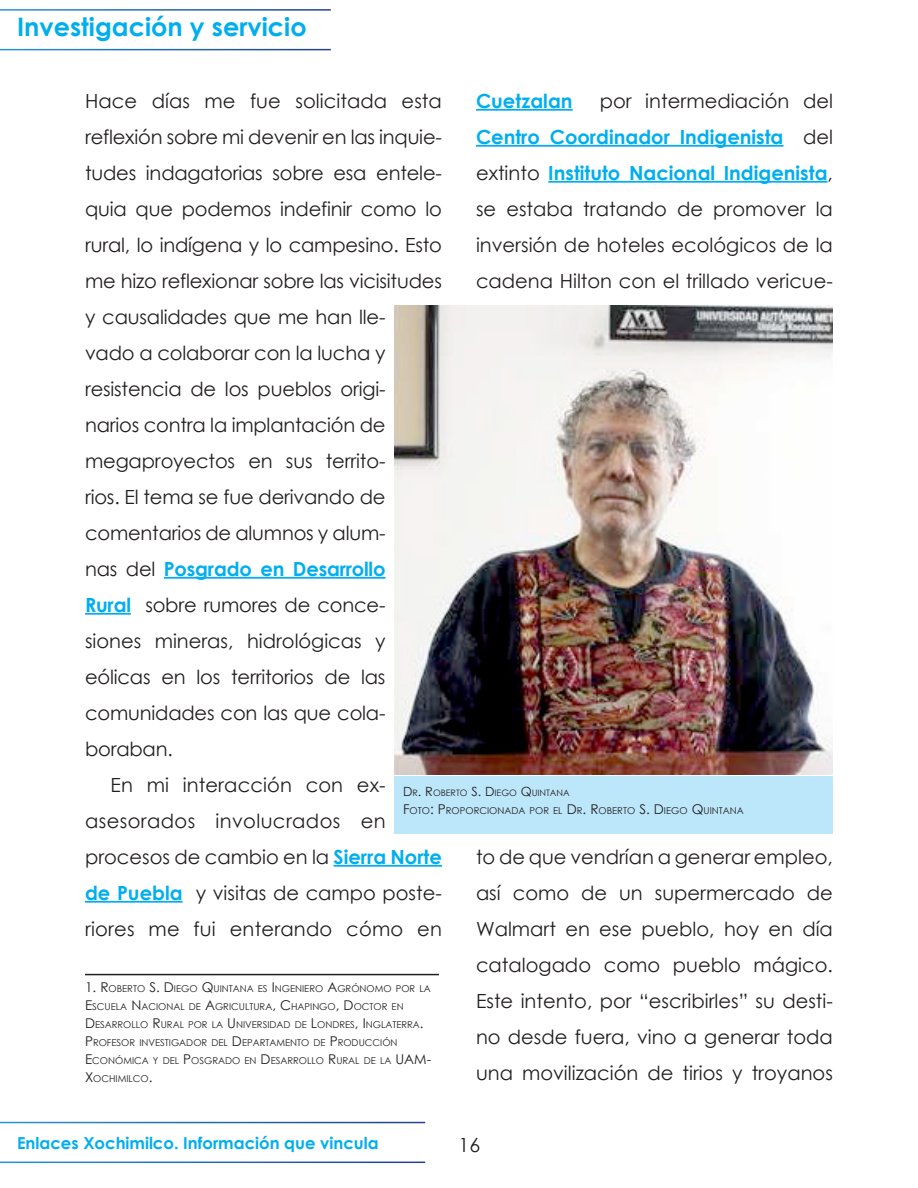
<style>
.page{position:relative;width:918px;height:1188px;background:#fff}
.page>*{position:absolute;margin:0;border:0;box-sizing:border-box;transform-origin:0 0}
.t1{font:700 25.5px "Century Gothic";color:#00aeef}
.cuerpoArticulos_sin{font:19.5px/36px "Century Gothic";letter-spacing:-.01em;color:#231f20}
.cuerpoArticulos{font:19.5px/36px "Century Gothic";color:#231f20;text-align:justify}
.cuerpoArticulos-2{font:700 19.5px "Century Gothic";color:#00aeef}
.t2{font:700 16.5px "Century Gothic";color:#00aeef}
.pies_de_foto{font:13.5px "Century Gothic";color:#231f20}
.pies_de_foto-2{font:9.45px/18px "Century Gothic";color:#231f20}
.pies_de_foto_2alinea{font:9.45px "Century Gothic";color:#231f20}
.pies_de_foto_2alinea-2{font:8.85px "Century Gothic";color:#231f20}
.s1{font-weight:700;color:#00aeef}
.s2{font-size:12.75px}
.s3{font-size:13.5px}
</style>
<div class="page">
<hr style="left:164px;top:577px;width:222px;height:2px;background:#00aeef">
<hr style="left:85px;top:613px;width:46px;height:2px;background:#00aeef">
<hr style="left:334px;top:865px;width:108px;height:2px;background:#00aeef">
<hr style="left:85px;top:901px;width:98px;height:2px;background:#00aeef">
<hr style="left:476px;top:109px;width:97px;height:2px;background:#00aeef">
<hr style="left:476px;top:145px;width:308px;height:2px;background:#00aeef">
<hr style="left:548px;top:181px;width:280px;height:2px;background:#00aeef">
<hr style="left:85px;top:974px;width:354px;height:1px;background:#231f20">
<img style="left:395px;top:306px;width:438px;height:468px">
<div style="left:395px;top:776px;width:438px;height:57px;background:#bce6fa"></div>
<h1 class="t1" style="left:17px;top:8px;width:291px">Investigación y servicio</h1>
<p class="cuerpoArticulos_sin" style="left:85px;top:83px;width:358px">Hace días me fue solicitada esta reflexión sobre mi devenir en las inquie&shy;tudes indagatorias sobre esa entele&shy;quia que podemos indefinir como lo rural, lo indígena y lo campesino. Esto me hizo reflexionar sobre las vicisitudes y causalidades que me han lle-<br>vado a colaborar con la lucha y resistencia de los pueblos origi&shy;narios contra la implantación de megaproyectos en sus territo-<br>rios. El tema se fue derivando de comentarios de alumnos y alum-<br>nas del <span class="s1">Posgrado en Desarrollo<br>Rural</span> sobre rumores de conce&shy;siones mineras, hidrológicas y eólicas en los territorios de las comunidades con las que cola&shy;boraban.</p>
<p class="cuerpoArticulos" style="left:85px;top:767px;width:358px;text-align:left;text-indent:26px">En mi interacción con ex&shy;asesorados involucrados en procesos de cambio en la <span class="s1">Sierra Norte de Puebla</span> y visitas de campo poste&shy;riores me fui enterando cómo en</p>
<p class="cuerpoArticulos" style="left:476px;top:83px;width:359px;text-indent:124px">por intermediación del <span class="s1">Centro Coordinador Indigenista</span> del extinto <span class="s1">Instituto Nacional Indigenista</span>, se estaba tratando de promover la inversión de hoteles ecológicos de la cadena Hilton con el trillado vericue-</p>
<p class="cuerpoArticulos-2" style="left:476px;top:86px;width:98px">Cuetzalan</p>
<p class="pies_de_foto_2alinea-2" style="left:403px;top:787px;width:168px"><span class="s2">D</span>R<span class="s2">. R</span>OBERTO <span class="s2">S. D</span>IEGO <span class="s2">Q</span>UINTANA</p>
<p class="pies_de_foto_2alinea" style="left:403px;top:804px;width:342px"><span class="s3">F</span>OTO<span class="s3">: P</span> ROPORCIONADA POR EL <span class="s3">D</span>R<span class="s3">. R</span>OBERTO <span class="s3">S. D</span>IEGO <span class="s3">Q</span> UINTANA</p>
<p class="cuerpoArticulos" style="left:476px;top:839px;width:358px">to de que vendrían a generar empleo, así como de un supermercado de Walmart en ese pueblo, hoy en día catalogado como pueblo mágico.<br>Este intento, por “escribirles” su desti&shy;no desde fuera, vino a generar toda una movilización de tirios y troyanos</p>
<p class="pies_de_foto-2" style="left:85px;top:980px;width:347px"><span class="s3">1. R</span>OBERTO <span class="s3">S. D</span>IEGO <span class="s3">Q</span> UINTANA ES <span class="s3">I</span> NGENIERO <span class="s3">A</span>GRÓNOMO POR LA <span class="s3">E</span>SCUELA <span class="s3">N</span>ACIONAL DE <span class="s3">A</span>GRICULTURA<span class="s3">, C</span> HAPINGO<span class="s3">, D</span>OCTOR EN <span class="s3">D</span>ESARROLLO <span class="s3">R</span>URAL POR LA <span class="s3">U</span> NIVERSIDAD DE <span class="s3">L</span>ONDRES<span class="s3">, I</span> NGLATERRA<span class="s3">.<br>P</span> ROFESOR INVESTIGADOR DEL <span class="s3">D</span>EPARTAMENTO DE <span class="s3">P</span> RODUCCIÓN <span class="s3">E</span>CONÓMICA Y DEL <span class="s3">P</span>OSGRADO EN <span class="s3">D</span>ESARROLLO <span class="s3">R</span> URAL DE LA <span class="s3">UAM</span></p>
<p class="pies_de_foto" style="left:427px;top:1050px;width:6px">-</p>
<p class="pies_de_foto-2" style="left:85px;top:1070px;width:69px"><span class="s3">X</span>OCHIMILCO<span class="s3">.</span></p>
<p class="t2" style="left:17px;top:1131px;width:363px">Enlaces Xochimilco. Información que vincula</p>
<p class="cuerpoArticulos_sin" style="left:459px;top:1127px;width:23px">16</p>
</div>
